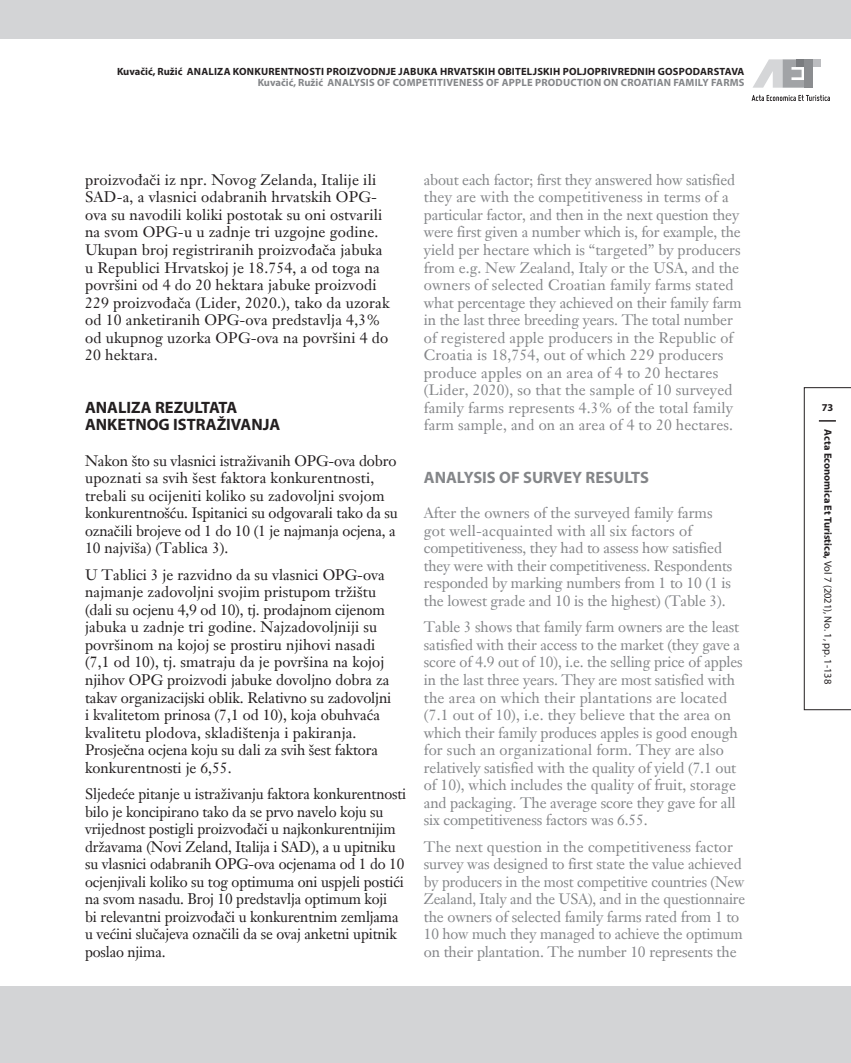
<style>
.page{position:relative;width:851px;height:1063px;background:#fff}
.page>*{position:absolute;margin:0;border:0;box-sizing:border-box;transform-origin:0 0}
.t1{font:700 16.5px/17.5px "Myriad Pro";color:#231f20}
.t2{font:700 16.5px "Myriad Pro";color:#848689}
.t3{font:15px/17.5px "Janson HR";color:#231f20}
.t4{font:15px/17.5px "Janson HR";letter-spacing:-.01em;color:#848689}
.t5{font:15px/17.5px "Janson HR";letter-spacing:.01em;color:#848689}
.t6{font:700 10.5px "Myriad Pro";letter-spacing:.02em;color:#231f20}
.t7{font:700 10.5px "Myriad Pro";letter-spacing:.02em;color:#848689}
.t8{font:700 10.5px "Myriad Pro";color:#231f20}
.s1{font-weight:400}
</style>
<div class="page">
<div style="left:0;top:0;width:850px;height:38px;background:#d3d4d6"></div>
<div style="left:0;top:986px;width:850px;height:77px;background:#d3d4d6"></div>
<svg style="left:803px;top:387px;width:47px;height:323px"></svg>
<svg style="left:753px;top:59px;width:50px;height:29px"></svg>
<div style="left:803px;top:59px;width:9px;height:29px;background:#8b8d90"></div>
<div style="left:796px;top:59px;width:7px;height:8px;background:#7a7c7f"></div>
<div style="left:812px;top:59px;width:8px;height:8px;background:#bcbdc0"></div>
<svg style="left:751px;top:95px;width:78px;height:6px"></svg>
<p class="t6" style="left:117px;top:64px;width:628px">Kuvačić, Ružić ANALIZA KONKURENTNOSTI PROIZVODNJE JABUKA HRVATSKIH OBITELJSKIH POLJOPRIVREDNIH GOSPODARSTAVA</p>
<p class="t7" style="left:258px;top:76px;width:488px">Kuvačić, Ružić ANALYSIS OF COMPETITIVENESS OF APPLE PRODUCTION ON CROATIAN FAMILY FARMS</p>
<p class="t3" style="left:85px;top:171px;width:306px">proizvođači iz npr. Novog Zelanda, Italije ili SAD-a, a vlasnici odabranih hrvatskih OPG&shy;ova su navodili koliki postotak su oni ostvarili na svom OPG-u u zadnje tri uzgojne godine.<br>Ukupan broj registriranih proizvođača jabuka u Republici Hrvatskoj je 18.754, a od toga na površini od 4 do 20 hektara jabuke proizvodi 229 proizvođača (Lider, 2020.), tako da uzorak od 10 anketiranih OPG-ova predstavlja 4,3% od ukupnog uzorka OPG-ova na površini 4 do 20 hektara.</p>
<p class="t1" style="left:85px;top:398px;width:197px">ANALIZA REZULTATA<br>ANKETNOG ISTRAŽIVANJA</p>
<p class="t3" style="left:85px;top:451px;width:314px">Nakon što su vlasnici istraživanih OPG-ova dobro upoznati sa svih šest faktora konkurentnosti, trebali su ocijeniti koliko su zadovoljni svojom konkurentnošću. Ispitanici su odgovarali tako da su označili brojeve od 1 do 10 (1 je najmanja ocjena, a 10 najviša) (Tablica 3).</p>
<p class="t3" style="left:85px;top:566px;width:308px">U Tablici 3 je razvidno da su vlasnici OPG-ova najmanje zadovoljni svojim pristupom tržištu (dali su ocjenu 4,9 od 10), tj. prodajnom cijenom jabuka u zadnje tri godine. Najzadovoljniji su površinom na kojoj se prostiru njihovi nasadi (7,1 od 10), tj. smatraju da je površina na kojoj njihov OPG proizvodi jabuke dovoljno dobra za takav organizacijski oblik. Relativno su zadovoljni i kvalitetom prinosa (7,1 od 10), koja obuhvaća kvalitetu plodova, skladištenja i pakiranja.<br>Prosječna ocjena koju su dali za svih šest faktora konkurentnosti je 6,55.</p>
<p class="t3" style="left:85px;top:785px;width:323px">Sljedeće pitanje u istraživanju faktora konkurentnosti bilo je koncipirano tako da se prvo navelo koju su vrijednost postigli proizvođači u najkonkurentnijim državama (Novi Zeland, Italija i SAD), a u upitniku su vlasnici odabranih OPG-ova ocjenama od 1 do 10 ocjenjivali koliko su tog optimuma oni uspjeli postići na svom nasadu. Broj 10 predstavlja optimum koji<br>bi relevantni proizvođači u konkurentnim zemljama u većini slučajeva označili da se ovaj anketni upitnik poslao njima.</p>
<p class="t5" style="left:424px;top:171px;width:319px">about each factor; first they answered how satisfied they are with the competitiveness in terms of a particular factor, and then in the next question they were first given a number which is, for example, the yield per hectare which is “targeted” by producers from e.g. New Zealand, Italy or the USA, and the owners of selected Croatian family farms stated what percentage they achieved on their family farm in the last three breeding years. The total number of registered apple producers in the Republic of Croatia is 18,754, out of which 229 producers produce apples on an area of 4 to 20 hectares (Lider, 2020), so that the sample of 10 surveyed family farms represents 4.3% of the total family farm sample, and on an area of 4 to 20 hectares.</p>
<p class="t2" style="left:424px;top:467px;width:226px">ANALYSIS OF SURVEY RESULTS</p>
<p class="t4" style="left:424px;top:504px;width:310px">After the owners of the surveyed family farms got well-acquainted with all six factors of competitiveness, they had to assess how satisfied they were with their competitiveness. Respondents responded by marking numbers from 1 to 10 (1 is the lowest grade and 10 is the highest) (Table 3).</p>
<p class="t4" style="left:424px;top:618px;width:320px">Table 3 shows that family farm owners are the least satisfied with their access to the market (they gave a score of 4.9 out of 10), i.e. the selling price of apples in the last three years. They are most satisfied with the area on which their plantations are located (7.1 out of 10), i.e. they believe that the area on which their family produces apples is good enough for such an organizational form. They are also relatively satisfied with the quality of yield (7.1 out of 10), which includes the quality of fruit, storage and packaging. The average score they gave for all six competitiveness factors was 6.55.</p>
<p class="t4" style="left:424px;top:838px;width:323px">The next question in the competitiveness factor survey was designed to first state the value achieved by producers in the most competitive countries (New Zealand, Italy and the USA), and in the questionnaire the owners of selected family farms rated from 1 to 10 how much they managed to achieve the optimum on their plantation. The number 10 represents the</p>
<p class="t6" style="left:821px;top:401px;width:13px">73</p>
<p class="t8" style="left:834px;top:429px;width:256px;rotate:90deg">Acta Economica Et Turistica, <span class="s1">Vol 7 (2021), No. 1, pp. 1-138</span></p>
</div>
